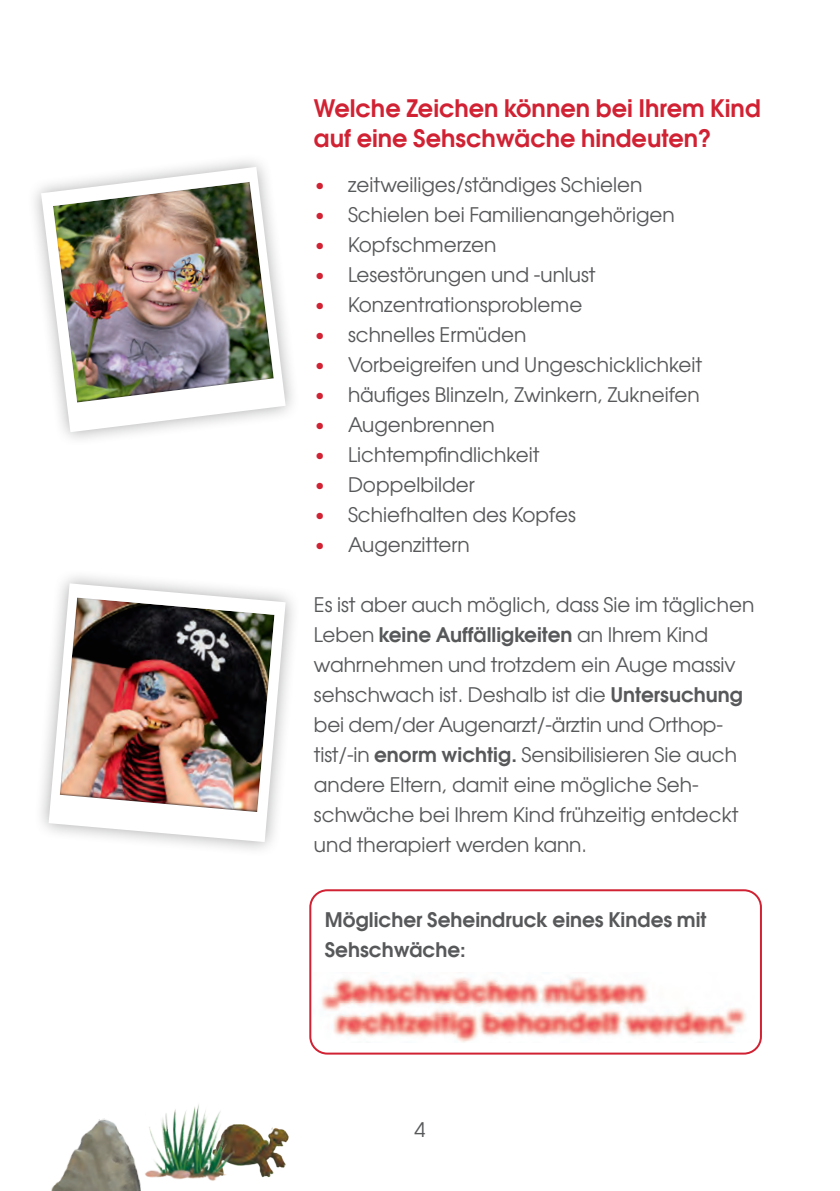
<style>
.page{position:relative;width:840px;height:1191px;background:#fff}
.page>*{position:absolute;margin:0;border:0;box-sizing:border-box;transform-origin:0 0}
.t1{font:24px/30px "Avant Garde Gothic ITC Dm";color:#d12233}
.t2{font:20px/30px "Avant Garde Gothic ITC";color:#57585a}
.t3{font:20px/30px "Avant Garde Gothic ITC Dm";color:#57585a}
.s1{color:#d12233}
.s2{font-family:"Avant Garde Gothic ITC Dm"}
</style>
<div class="page">
<svg style="left:40px;top:166px;width:246px;height:267px"></svg>
<img style="left:51px;top:181px;width:225px;height:225px">
<div style="left:34px;top:568px;width:266px;height:288px;background:#57585a;opacity:.5"></div>
<svg style="left:47px;top:582px;width:239px;height:261px"></svg>
<img style="left:59px;top:595px;width:219px;height:219px">
<img style="left:322px;top:972px;width:440px;height:70px">
<div style="left:309px;top:889px;width:452px;height:165px;border:2px solid #d12233;border-radius:17px"></div>
<img style="left:51px;top:1118px;width:90px;height:73px">
<img style="left:236px;top:1124px;width:53px;height:54px">
<img style="left:140px;top:1104px;width:96px;height:82px">
<p class="t1" style="left:314px;top:93px;width:448px">Welche Zeichen können bei Ihrem Kind auf eine Sehschwäche hindeuten?</p>
<p class="t2" style="left:314px;top:170px;width:330px"><span class="s1">•</span> zeitweiliges/ständiges Schielen</p>
<p class="t2" style="left:314px;top:200px;width:362px"><span class="s1">•</span> Schielen bei Familienangehörigen</p>
<p class="t2" style="left:314px;top:230px;width:184px"><span class="s1">•</span> Kopfschmerzen</p>
<p class="t2" style="left:314px;top:260px;width:283px"><span class="s1">•</span> Lesestörungen und -unlust</p>
<p class="t2" style="left:314px;top:290px;width:270px"><span class="s1">•</span> Konzentrationsprobleme</p>
<p class="t2" style="left:314px;top:320px;width:214px"><span class="s1">•</span> schnelles Ermüden</p>
<p class="t2" style="left:314px;top:350px;width:389px"><span class="s1">•</span> Vorbeigreifen und Ungeschicklichkeit</p>
<p class="t2" style="left:314px;top:380px;width:387px"><span class="s1">•</span> häufiges Blinzeln, Zwinkern, Zukneifen</p>
<p class="t2" style="left:314px;top:410px;width:182px"><span class="s1">•</span> Augenbrennen</p>
<p class="t2" style="left:314px;top:440px;width:227px"><span class="s1">•</span> Lichtempfindlichkeit</p>
<p class="t2" style="left:314px;top:470px;width:162px"><span class="s1">•</span> Doppelbilder</p>
<p class="t2" style="left:314px;top:500px;width:263px"><span class="s1">•</span> Schiefhalten des Kopfes</p>
<p class="t2" style="left:314px;top:530px;width:157px"><span class="s1">•</span> Augenzittern</p>
<p class="t2" style="left:314px;top:590px;width:441px">Es ist aber auch möglich, dass Sie im täglichen Leben <span class="s2">keine Auffälligkeiten</span> an Ihrem Kind wahrnehmen und trotzdem ein Auge massiv sehschwach ist. Deshalb ist die <span class="s2">Untersuchung </span>bei dem/der Augenarzt/-ärztin und Orthop&shy;tist/-in <span class="s2">enorm wichtig.</span> Sensibilisieren Sie auch andere Eltern, damit eine mögliche Seh&shy;schwäche bei Ihrem Kind frühzeitig entdeckt und therapiert werden kann.</p>
<p class="t3" style="left:325px;top:905px;width:383px">Möglicher Seheindruck eines Kindes mit<br>Sehschwäche:</p>
<p class="t2" style="left:414px;top:1115px;width:13px">4</p>
</div>
